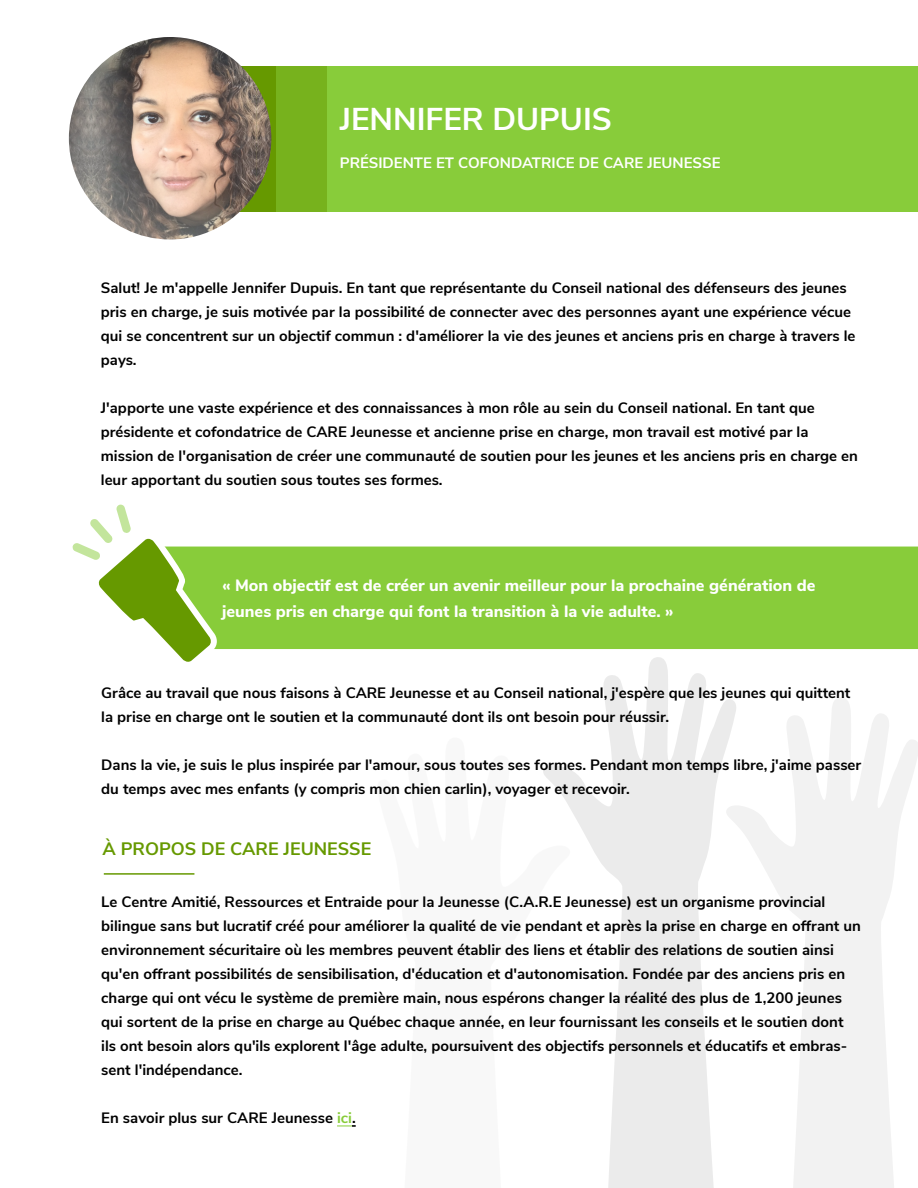
<style>
.page{position:relative;width:918px;height:1188px;background:#fff}
.page>*{position:absolute;margin:0;border:0;box-sizing:border-box;transform-origin:0 0}
.t1{font:700 31.5px "Nunito Sans";color:#fff}
.t2{font:700 18px "Nunito Sans";color:#690}
.t3{font:800 16.35px/26.2px "Nunito Sans";color:#fff}
.t4{font:700 15px/24px "Nunito Sans";color:#000}
.t5{font:700 15px "Nunito Sans";color:#fff}
.s1{font-size:16.2px}
.s2{color:#88cc3a}
</style>
<div class="page">
<svg style="left:570px;top:657px;width:156px;height:531px;fill:#ebebeb"></svg>
<svg style="left:543px;top:765px;width:27px;height:42px"></svg>
<svg style="left:726px;top:698px;width:192px;height:490px"></svg>
<div style="left:217px;top:547px;width:701px;height:102px;background:#88cc3a"></div>
<div style="left:261px;top:66px;width:657px;height:145px;background:#88cc3a"></div>
<div style="left:224px;top:66px;width:52px;height:145px;background:#690"></div>
<div style="left:276px;top:66px;width:51px;height:145px;background:#77b21d"></div>
<img style="left:92px;top:37px;width:164px;height:202px">
<img style="left:256px;top:85px;width:15px;height:107px">
<img style="left:69px;top:74px;width:23px;height:129px">
<hr style="left:104px;top:873px;width:90px;height:2px;background:#690">
<svg style="left:73px;top:505px;width:144px;height:157px"></svg>
<svg style="left:337px;top:1126px;width:19px;height:1px"></svg>
<h1 class="t1" style="left:340px;top:96px;width:274px">JENNIFER DUPUIS</h1>
<p class="t5" style="left:340px;top:152px;width:382px">PRÉSIDENTE ET COFONDATRICE DE CARE JEUNESSE</p>
<p class="t4" style="left:101px;top:275px;width:756px">Salut! Je m'appelle Jennifer Dupuis. En tant que représentante du Conseil national des défenseurs des jeunes pris en charge, je suis motivée par la possibilité de connecter avec des personnes ayant une expérience vécue qui se concentrent sur un objectif commun : d'améliorer la vie des jeunes et anciens pris en charge à travers le pays.</p>
<p class="t4" style="left:101px;top:395px;width:759px">J'apporte une vaste expérience et des connaissances à mon rôle au sein du Conseil national. En tant que présidente et cofondatrice de CARE Jeunesse et ancienne prise en charge, mon travail est motivé par la mission de l'organisation de créer une communauté de soutien pour les jeunes et les anciens pris en charge en leur apportant du soutien sous toutes ses formes.</p>
<p class="t3" style="left:222px;top:571px;width:595px"><span class="s1">«</span> Mon objectif est de créer un avenir meilleur pour la prochaine génération de jeunes pris en charge qui font la transition à la vie adulte. <span class="s1">»</span></p>
<p class="t4" style="left:101px;top:680px;width:751px">Grâce au travail que nous faisons à CARE Jeunesse et au Conseil national, j'espère que les jeunes qui quittent la prise en charge ont le soutien et la communauté dont ils ont besoin pour réussir.</p>
<p class="t4" style="left:101px;top:752px;width:762px">Dans la vie, je suis le plus inspirée par l'amour, sous toutes ses formes. Pendant mon temps libre, j'aime passer du temps avec mes enfants (y compris mon chien carlin), voyager et recevoir.</p>
<p class="t2" style="left:103px;top:835px;width:270px">À PROPOS DE CARE JEUNESSE</p>
<p class="t4" style="left:101px;top:889px;width:761px">Le Centre Amitié, Ressources et Entraide pour la Jeunesse (C.A.R.E Jeunesse) est un organisme provincial bilingue sans but lucratif créé pour améliorer la qualité de vie pendant et après la prise en charge en offrant un environnement sécuritaire où les membres peuvent établir des liens et établir des relations de soutien ainsi qu'en offrant possibilités de sensibilisation, d'éducation et d'autonomisation. Fondée par des anciens pris en charge qui ont vécu le système de première main, nous espérons changer la réalité des plus de 1,200 jeunes qui sortent de la prise en charge au Québec chaque année, en leur fournissant les conseils et le soutien dont ils ont besoin alors qu'ils explorent l'âge adulte, poursuivent des objectifs personnels et éducatifs et embras&shy;sent l'indépendance.</p>
<p class="t4" style="left:101px;top:1105px;width:256px">En savoir plus sur CARE Jeunesse <span class="s2">ici</span>.</p>
</div>
